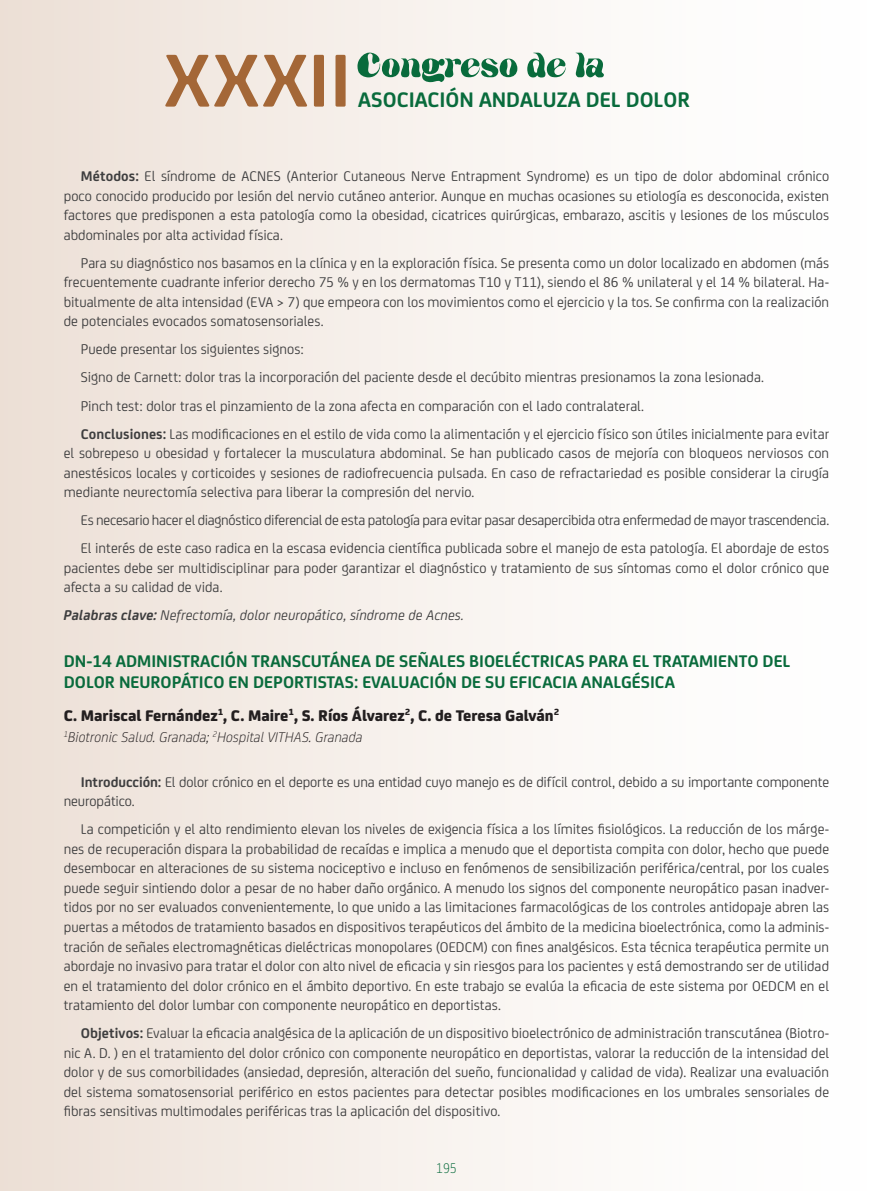
<style>
.page{position:relative;width:893px;height:1191px;background:#fff}
.page>*{position:absolute;margin:0;border:0;box-sizing:border-box;transform-origin:0 0}
.t1{font:700 80.1px "FS Joey";letter-spacing:.02em;color:#a46737}
.t2{font:700 22.5px "FS Joey";color:#096b3c}
.t3{font:700 18px/21px "FS Joey";color:#096b3c}
.t4{font:800 16.5px "FS Joey";color:#231f20}
.t5{font:15px/19.5px "FS Joey";color:#3e3e3f;text-align:justify}
.t6{font:italic 15px "FS Joey";letter-spacing:.005em;color:#3e3e3f}
.t7{font:italic 300 15px "FS Joey";color:#231f20}
.t8{font:300 15px "FS Joey";color:#096b3c;scale:.9 1}
.s1{font-weight:700}
</style>
<div class="page">
<div style="left:0;top:0;width:893px;height:1191px;background:linear-gradient(to right,#ede1d8,#fff)"></div>
<svg style="left:357px;top:53px;width:247px;height:29px"></svg>
<h1 class="t1" style="left:164px;top:20px;width:189px">XXXII</h1>
<h2 class="t2" style="left:358px;top:82px;width:333px">ASOCIACIÓN ANDALUZA DEL DOLOR</h2>
<p class="t5" style="left:64px;top:166px;width:767px;text-indent:17px"><span class="s1">Métodos:</span> El síndrome de ACNES (Anterior Cutaneous Nerve Entrapment Syndrome) es un tipo de dolor abdominal crónico poco conocido producido por lesión del nervio cutáneo anterior. Aunque en muchas ocasiones su etiología es desconocida, existen factores que predisponen a esta patología como la obesidad, cicatrices quirúrgicas, embarazo, ascitis y lesiones de los músculos abdominales por alta actividad física.</p>
<p class="t5" style="left:64px;top:252px;width:767px;text-indent:17px">Para su diagnóstico nos basamos en la clínica y en la exploración física. Se presenta como un dolor localizado en abdomen (más frecuentemente cuadrante inferior derecho 75 % y en los dermatomas T10 y T11), siendo el 86 % unilateral y el 14 % bilateral. Ha&shy;bitualmente de alta intensidad (EVA &gt; 7) que empeora con los movimientos como el ejercicio y la tos. Se confirma con la realización de potenciales evocados somatosensoriales.</p>
<p class="t5" style="left:81px;top:334px;width:750px;line-height:28px;text-align:left">Puede presentar los siguientes signos:<br>Signo de Carnett: dolor tras la incorporación del paciente desde el decúbito mientras presionamos la zona lesionada.<br>Pinch test: dolor tras el pinzamiento de la zona afecta en comparación con el lado contralateral.<br><span class="s1">Conclusiones:</span> Las modificaciones en el estilo de vida como la alimentación y el ejercicio físico son útiles inicialmente para evitar</p>
<p class="t5" style="left:64px;top:442px;width:767px">el sobrepeso u obesidad y fortalecer la musculatura abdominal. Se han publicado casos de mejoría con bloqueos nerviosos con anestésicos locales y corticoides y sesiones de radiofrecuencia pulsada. En caso de refractariedad es posible considerar la cirugía mediante neurectomía selectiva para liberar la compresión del nervio.</p>
<p class="t5" style="left:81px;top:505px;width:750px;line-height:28px">Es necesario hacer el diagnóstico diferencial de esta patología para evitar pasar desapercibida otra enfermedad de mayor trascendencia.<br>El interés de este caso radica en la escasa evidencia científica publicada sobre el manejo de esta patología. El abordaje de estos</p>
<p class="t5" style="left:64px;top:557px;width:767px">pacientes debe ser multidisciplinar para poder garantizar el diagnóstico y tratamiento de sus síntomas como el dolor crónico que afecta a su calidad de vida.</p>
<p class="t6" style="left:64px;top:605px;width:402px"><span class="s1">Palabras clave:</span> Nefrectomía, dolor neuropático, síndrome de Acnes.</p>
<p class="t3" style="left:64px;top:649px;width:728px">DN-14 ADMINISTRACIÓN TRANSCUTÁNEA DE SEÑALES BIOELÉCTRICAS PARA EL TRATAMIENTO DEL<br>DOLOR NEUROPÁTICO EN DEPORTISTAS: EVALUACIÓN DE SU EFICACIA ANALGÉSICA</p>
<p class="t4" style="left:64px;top:702px;width:497px">C. Mariscal Fernández<sup>1</sup>, C. Maire<sup>1</sup>, S. Ríos Álvarez<sup>2</sup>, C. de Teresa Galván<sup>2</sup></p>
<p class="t7" style="left:64px;top:727px;width:300px"><sup>1</sup>Biotronic Salud. Granada; <sup>2</sup>Hospital VITHAS. Granada</p>
<p class="t5" style="left:64px;top:771px;width:767px;text-indent:17px"><span class="s1">Introducción:</span> El dolor crónico en el deporte es una entidad cuyo manejo es de difícil control, debido a su importante componente neuropático.</p>
<p class="t5" style="left:64px;top:819px;width:767px;text-indent:17px">La competición y el alto rendimiento elevan los niveles de exigencia física a los límites fisiológicos. La reducción de los márge&shy;nes de recuperación dispara la probabilidad de recaídas e implica a menudo que el deportista compita con dolor, hecho que puede desembocar en alteraciones de su sistema nociceptivo e incluso en fenómenos de sensibilización periférica/central, por los cuales puede seguir sintiendo dolor a pesar de no haber daño orgánico. A menudo los signos del componente neuropático pasan inadver&shy;tidos por no ser evaluados convenientemente, lo que unido a las limitaciones farmacológicas de los controles antidopaje abren las puertas a métodos de tratamiento basados en dispositivos terapéuticos del ámbito de la medicina bioelectrónica, como la adminis&shy;tración de señales electromagnéticas dieléctricas monopolares (OEDCM) con fines analgésicos. Esta técnica terapéutica permite un abordaje no invasivo para tratar el dolor con alto nivel de eficacia y sin riesgos para los pacientes y está demostrando ser de utilidad en el tratamiento del dolor crónico en el ámbito deportivo. En este trabajo se evalúa la eficacia de este sistema por OEDCM en el tratamiento del dolor lumbar con componente neuropático en deportistas.</p>
<p class="t5" style="left:64px;top:1022px;width:767px;text-indent:17px"><span class="s1">Objetivos:</span> Evaluar la eficacia analgésica de la aplicación de un dispositivo bioelectrónico de administración transcutánea (Biotro&shy;nic A. D. ) en el tratamiento del dolor crónico con componente neuropático en deportistas, valorar la reducción de la intensidad del dolor y de sus comorbilidades (ansiedad, depresión, alteración del sueño, funcionalidad y calidad de vida). Realizar una evaluación del sistema somatosensorial periférico en estos pacientes para detectar posibles modificaciones en los umbrales sensoriales de fibras sensitivas multimodales periféricas tras la aplicación del dispositivo.</p>
<p class="t8" style="left:436px;top:1157px;width:25px">195</p>
</div>
